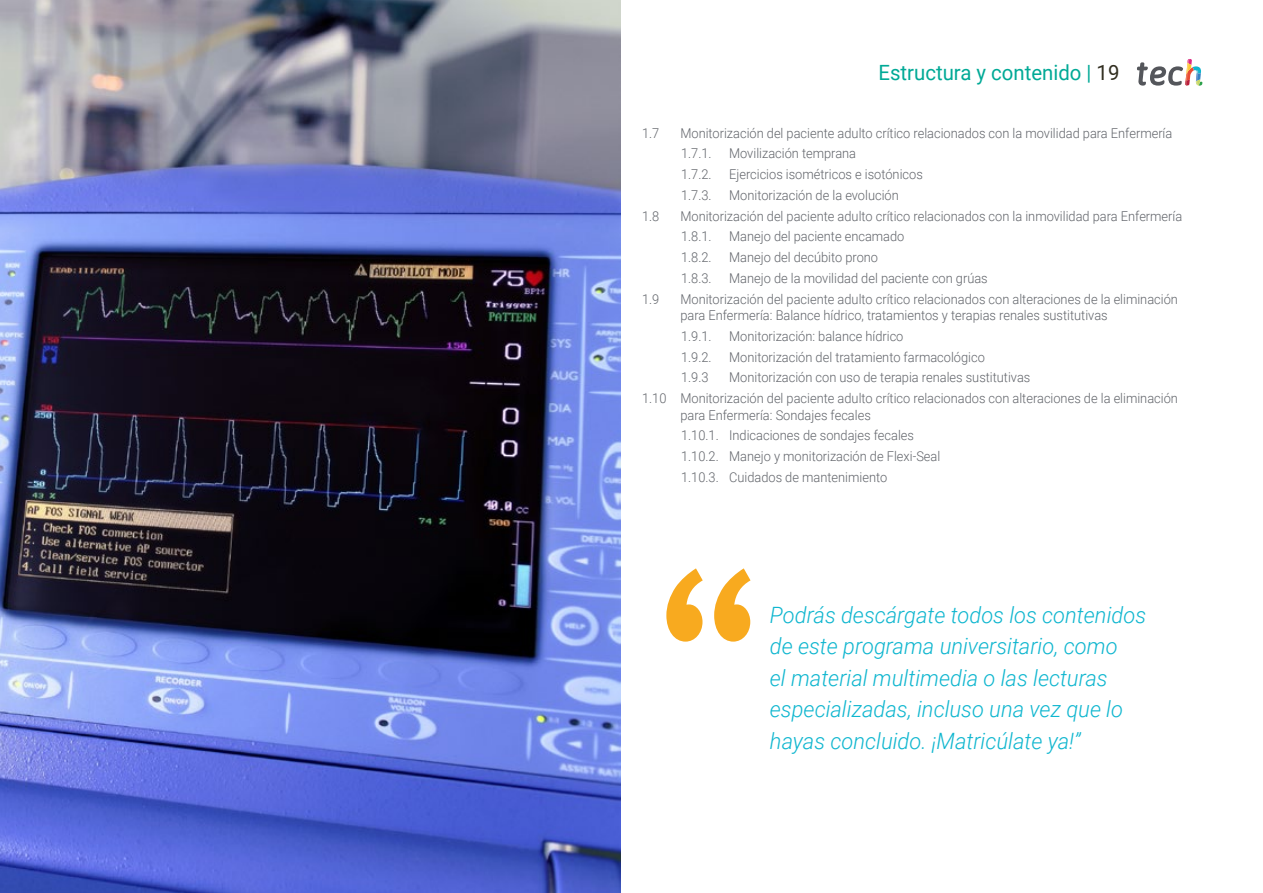
<style>
.page{position:relative;width:1263px;height:893px;background:#fff}
.page>*{position:absolute;margin:0;border:0;box-sizing:border-box;transform-origin:0 0}
.t1{font:italic 300 22.5px/31.5px "Roboto";color:#0fb6cf}
.t2{font:21px "Roboto";color:#00a996}
.t3{font:300 13.5px/20.7px "Roboto";color:#61646a;scale:.95 1}
.s1{color:#312e20}
</style>
<div class="page">
<img style="left:0;top:0;width:621px;height:893px">
<svg style="left:666px;top:568px;width:84px;height:74px"></svg>
<svg style="left:1137px;top:59px;width:65px;height:27px"></svg>
<h2 class="t2" style="left:878px;top:57px;width:242px">Estructura y contenido | <span class="s1">19</span></h2>
<p class="t3" style="left:642px;top:122px;width:20px">1.7</p>
<p class="t3" style="left:680px;top:122px;width:519px">Monitorización del paciente adulto crítico relacionados con la movilidad para Enfermería<br>1.7.1.</p>
<p class="t3" style="left:729px;top:143px;width:135px">Movilización temprana</p>
<p class="t3" style="left:681px;top:164px;width:34px">1.7.2.</p>
<p class="t3" style="left:729px;top:164px;width:205px">Ejercicios isométricos e isotónicos</p>
<p class="t3" style="left:681px;top:184px;width:34px">1.7.3.</p>
<p class="t3" style="left:729px;top:184px;width:180px">Monitorización de la evolución</p>
<p class="t3" style="left:642px;top:205px;width:20px">1.8</p>
<p class="t3" style="left:680px;top:205px;width:530px">Monitorización del paciente adulto crítico relacionados con la inmovilidad para Enfermería<br>1.8.1.</p>
<p class="t3" style="left:729px;top:226px;width:186px">Manejo del paciente encamado</p>
<p class="t3" style="left:681px;top:247px;width:34px">1.8.2.</p>
<p class="t3" style="left:729px;top:247px;width:158px">Manejo del decúbito prono</p>
<p class="t3" style="left:681px;top:267px;width:34px">1.8.3.</p>
<p class="t3" style="left:729px;top:267px;width:274px">Manejo de la movilidad del paciente con grúas</p>
<p class="t3" style="left:642px;top:288px;width:20px">1.9</p>
<p class="t3" style="left:680px;top:290px;width:525px;line-height:16.5px">Monitorización del paciente adulto crítico relacionados con alteraciones de la eliminación para Enfermería: Balance hídrico, tratamientos y terapias renales sustitutivas</p>
<p class="t3" style="left:681px;top:325px;width:34px">1.9.1.</p>
<p class="t3" style="left:729px;top:325px;width:185px">Monitorización: balance hídrico</p>
<p class="t3" style="left:681px;top:346px;width:34px">1.9.2.</p>
<p class="t3" style="left:729px;top:346px;width:271px">Monitorización del tratamiento farmacológico</p>
<p class="t3" style="left:681px;top:367px;width:30px">1.9.3</p>
<p class="t3" style="left:642px;top:367px;width:565px;text-indent:87px">Monitorización con uso de terapia renales sustitutivas<br>1.10 Monitorización del paciente adulto crítico relacionados con alteraciones de la eliminación</p>
<p class="t3" style="left:680px;top:404px;width:275px">para Enfermería: Sondajes fecales<br>1.10.1. Indicaciones de sondajes fecales 1.10.2. Manejo y monitorización de Flexi-Seal 1.10.3. Cuidados de mantenimiento</p>
<h1 class="t1" style="left:770px;top:598px;width:378px">Podrás descárgate todos los contenidos de este programa universitario, como<br>el material multimedia o las lecturas especializadas, incluso una vez que lo hayas concluido. ¡Matricúlate ya!”</h1>
</div>
